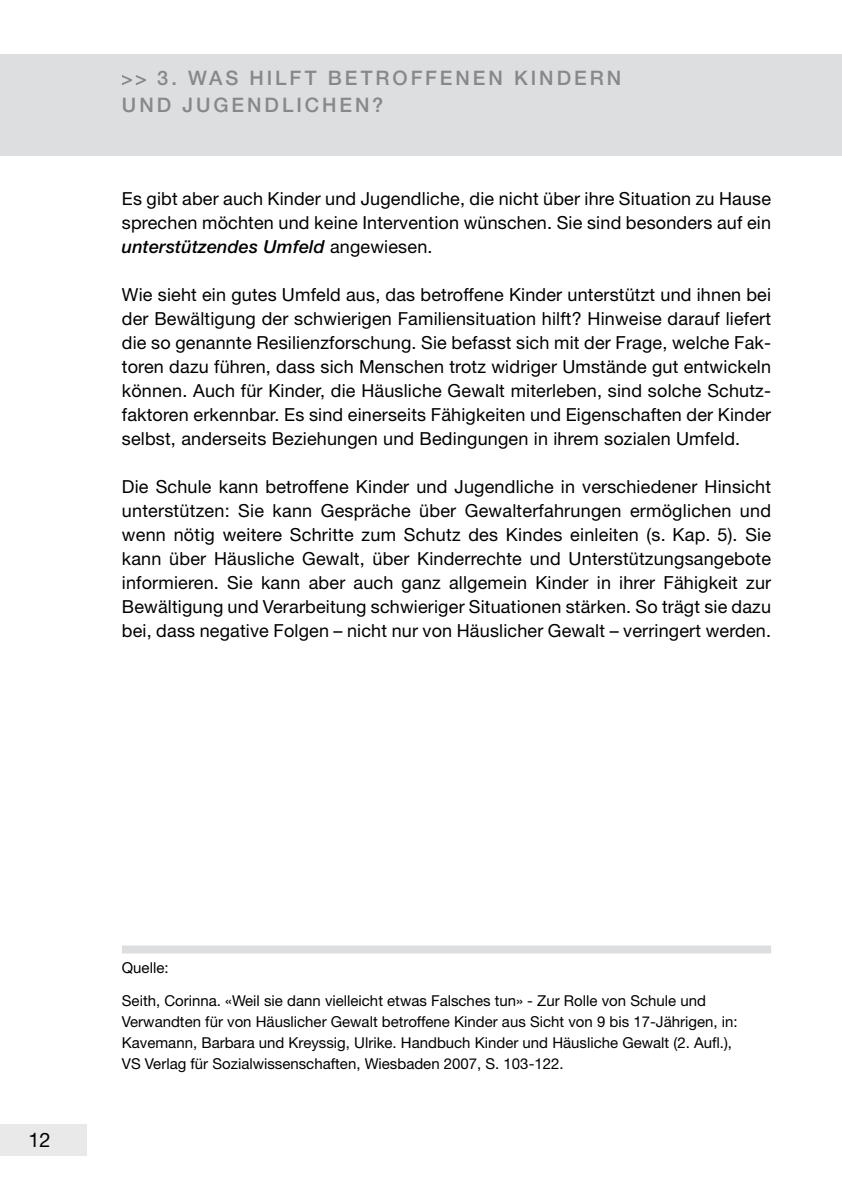
<style>
.page{position:relative;width:842px;height:1191px;background:#fff}
.page>*{position:absolute;margin:0;border:0;box-sizing:border-box;transform-origin:0 0}
.Titel_fortsetzung{font:500 20px "Helvetica Neue LT Std";letter-spacing:.15em;color:#87888a}
.t1{font:20px "Helvetica Neue LT Std";color:#000}
.t2{font:18px/24px "Helvetica Neue LT Std";letter-spacing:.01em;color:#000;text-align:justify}
.quelle_weitere{font:15px/21px "Helvetica Neue LT Std";color:#000}
.quelle{font:15px "Helvetica Neue LT Std";color:#000}
.s1{font-weight:500;font-style:italic}
</style>
<div class="page">
<div style="left:0;top:1124px;width:86px;height:32px;background:#e9e9ea"></div>
<div style="left:0;top:54px;width:842px;height:102px;background:#dddedf"></div>
<div style="left:122px;top:945px;width:649px;height:8px;background:#dddedf"></div>
<svg style="left:122px;top:75px;width:24px;height:10px"></svg>
<p class="Titel_fortsetzung" style="left:157px;top:66px;width:466px">3. WAS HILFT BETROFFENEN KINDERN</p>
<p class="Titel_fortsetzung" style="left:122px;top:93px;width:263px">UND JUGENDLICHEN?</p>
<p class="t2" style="left:122px;top:186px;width:651px">Es gibt aber auch Kinder und Jugendliche, die nicht über ihre Situation zu Hause sprechen möchten und keine Intervention wünschen. Sie sind besonders auf ein <span class="s1">unterstützendes Umfeld</span> angewiesen.</p>
<p class="t2" style="left:122px;top:282px;width:651px">Wie sieht ein gutes Umfeld aus, das betroffene Kinder unterstützt und ihnen bei der Bewältigung der schwierigen Familiensituation hilft? Hinweise darauf liefert die so genannte Resilienzforschung. Sie befasst sich mit der Frage, welche Fak&shy;toren dazu führen, dass sich Menschen trotz widriger Umstände gut entwickeln können. Auch für Kinder, die Häusliche Gewalt miterleben, sind solche Schutz&shy;faktoren erkennbar. Es sind einerseits Fähigkeiten und Eigenschaften der Kinder selbst, anderseits Beziehungen und Bedingungen in ihrem sozialen Umfeld.</p>
<p class="t2" style="left:122px;top:474px;width:651px">Die Schule kann betroffene Kinder und Jugendliche in verschiedener Hinsicht unterstützen: Sie kann Gespräche über Gewalterfahrungen ermöglichen und wenn nötig weitere Schritte zum Schutz des Kindes einleiten (s. Kap. 5). Sie kann über Häusliche Gewalt, über Kinderrechte und Unterstützungsangebote informieren. Sie kann aber auch ganz allgemein Kinder in ihrer Fähigkeit zur Bewältigung und Verarbeitung schwieriger Situationen stärken. So trägt sie dazu bei, dass negative Folgen – nicht nur von Häuslicher Gewalt – verringert werden.</p>
<p class="t1" style="left:28px;top:1128px;width:24px">12</p>
<p class="quelle" style="left:122px;top:959px;width:48px">Quelle:</p>
<p class="quelle_weitere" style="left:122px;top:989px;width:617px">Seith, Corinna. «Weil sie dann vielleicht etwas Falsches tun» - Zur Rolle von Schule und Verwandten für von Häuslicher Gewalt betroffene Kinder aus Sicht von 9 bis 17-Jährigen, in:<br>Kavemann, Barbara und Kreyssig, Ulrike. Handbuch Kinder und Häusliche Gewalt (2. Aufl.), VS Verlag für Sozialwissenschaften, Wiesbaden 2007, S. 103-122.</p>
</div>
